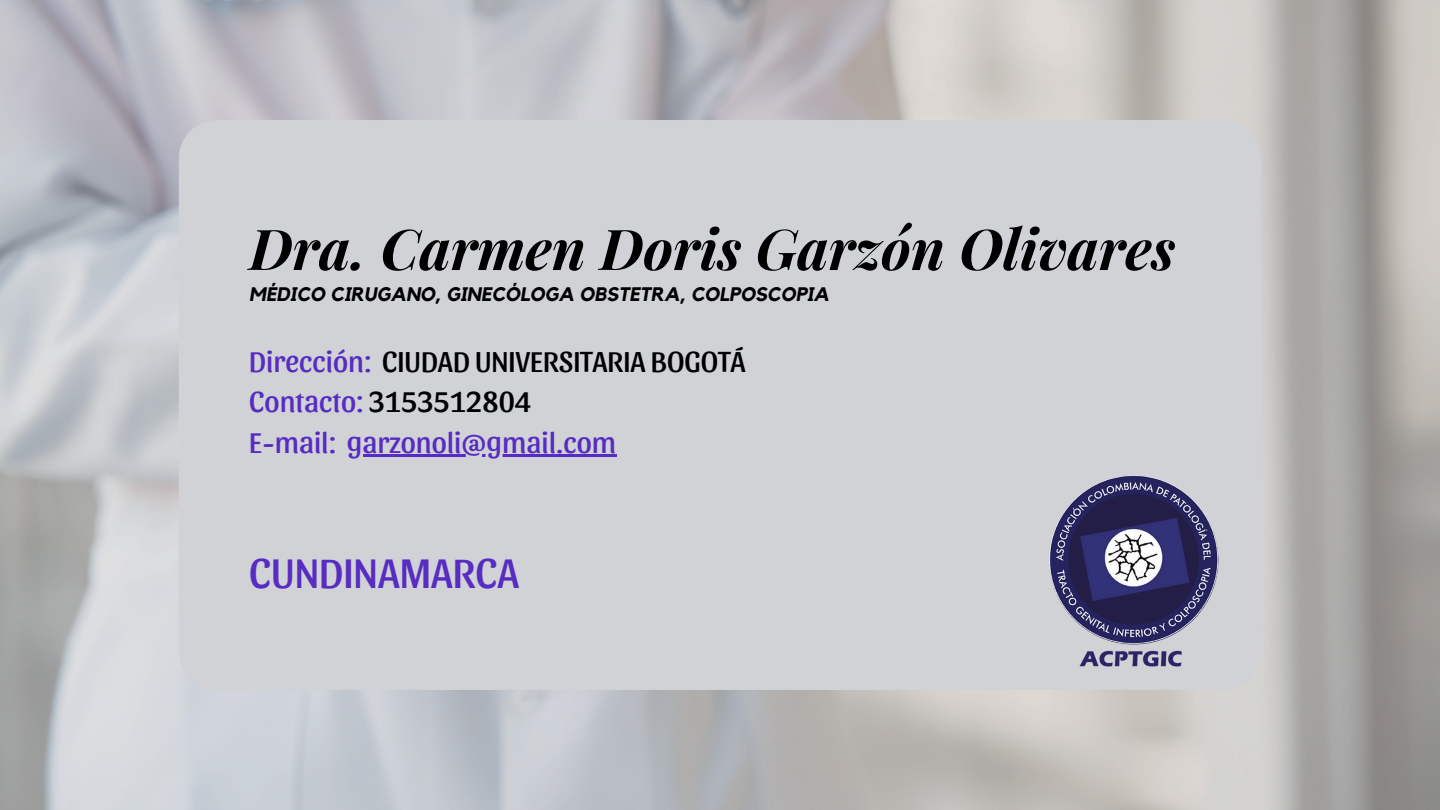
<style>
.page{position:relative;width:1440px;height:810px;background:#fff}
.page>*{position:absolute;margin:0;border:0;box-sizing:border-box;transform-origin:0 0}
.t1{font:italic 700 56.3px "Playfair Display";color:#000}
.t2{font:43px "Sansita";color:#572cc2}
.t3{font:30px/40.5px "Sansita";color:#572cc2}
.t4{font:italic 700 19.5px "Kollektif";color:#000}
.s1{color:#000}
</style>
<div class="page">
<div style="left:179px;top:120px;width:1082px;height:570px;background:#d0d2d6"></div>
<img style="left:1039px;top:467px;width:192px;height:203px">
<hr style="left:347px;top:454px;width:269px;height:3px;background:#572cc2">
<h1 class="t1" style="left:249px;top:209px;width:928px">Dra. Carmen Doris Garzón Olivares</h1>
<p class="t4" style="left:249px;top:285px;width:582px">MÉDICO CIRUGANO, GINECÓLOGA OBSTETRA, COLPOSCOPIA</p>
<h3 class="t3" style="left:249px;top:339px;width:498px">Dirección: <span class="s1">CIUDAD UNIVERSITARIA BOGOTÁ<br></span>Contacto: <span class="s1">3153512804<br></span>E-mail: garzonoli@gmail.com</h3>
<h2 class="t2" style="left:249px;top:544px;width:271px">CUNDINAMARCA</h2>
</div>
